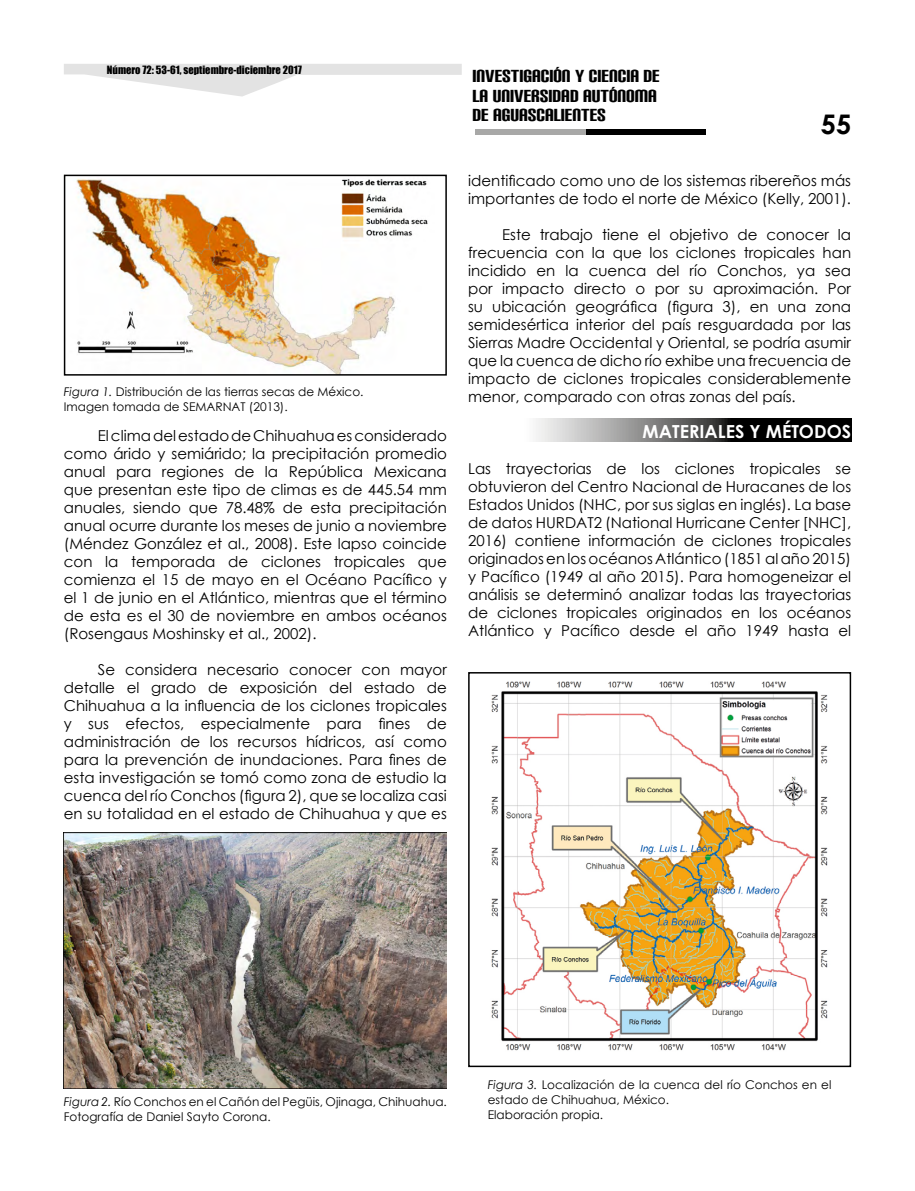
<style>
.page{position:relative;width:915px;height:1191px;background:#fff}
.page>*{position:absolute;margin:0;border:0;box-sizing:border-box;transform-origin:0 0}
.t1{font:700 27px "Century Gothic";color:#000}
.t2{font:21px/19.5px "Carbon Block";color:#000}
.t3{font:700 18px "Century Gothic";color:#fff}
.t4{font:15px/18px "Century Gothic";color:#000;text-align:justify}
.t5{font:12px/15px "Century Gothic";color:#000}
.t6{font:10.5px "Impact";color:#000}
.s1{font-style:italic}
</style>
<div class="page">
<svg style="left:64px;top:64px;width:397px;height:33px"></svg>
<div style="left:475px;top:129px;width:213px;height:6px;background:#a8a8a7"></div>
<div style="left:586px;top:129px;width:119px;height:6px;background:#000"></div>
<svg style="left:536px;top:418px;width:314px;height:23px;background:#5a5a5a"></svg>
<img style="left:76px;top:178px;width:352px;height:194px">
<div style="left:64px;top:175px;width:382px;height:200px;border:2px solid #000"></div>
<img style="left:63px;top:832px;width:383px;height:256px">
<img style="left:491px;top:681px;width:337px;height:370px">
<div style="left:468px;top:672px;width:382px;height:395px;border:2px solid #000"></div>
<p class="t6" style="left:107px;top:63px;width:196px">Número 72: 53-61, septiembre-diciembre 2017</p>
<p class="t5" style="left:64px;top:384px;width:301px"><span class="s1">Figura 1.</span> Distribución de las tierras secas de México.<br>Imagen tomada de SEMARNAT (2013).</p>
<p class="t4" style="left:64px;top:426px;width:384px;text-indent:34px">El clima del estado de Chihuahua es considerado como árido y semiárido; la precipitación promedio anual para regiones de la República Mexicana que presentan este tipo de climas es de 445.54 mm anuales, siendo que 78.48% de esta precipitación anual ocurre durante los meses de junio a noviembre (Méndez González et al., 2008). Este lapso coincide con la temporada de ciclones tropicales que comienza el 15 de mayo en el Océano Pacífico y el 1 de junio en el Atlántico, mientras que el término de esta es el 30 de noviembre en ambos océanos (Rosengaus Moshinsky et al., 2002).</p>
<p class="t4" style="left:64px;top:660px;width:384px;text-indent:34px">Se considera necesario conocer con mayor detalle el grado de exposición del estado de Chihuahua a la influencia de los ciclones tropicales y sus efectos, especialmente para fines de administración de los recursos hídricos, así como para la prevención de inundaciones. Para fines de esta investigación se tomó como zona de estudio la cuenca del río Conchos (figura 2), que se localiza casi en su totalidad en el estado de Chihuahua y que es</p>
<h2 class="t2" style="left:472px;top:67px;width:189px">INVESTIGACIÓN Y CIENCIA DE<br>LA UNIVERSIDAD AUTÓNOMA<br>DE AGUASCALIENTES</h2>
<h1 class="t1" style="left:820px;top:107px;width:32px">55</h1>
<p class="t4" style="left:468px;top:171px;width:384px">identificado como uno de los sistemas ribereños más importantes de todo el norte de México (Kelly, 2001).</p>
<p class="t4" style="left:468px;top:225px;width:384px;text-indent:34px">Este trabajo tiene el objetivo de conocer la frecuencia con la que los ciclones tropicales han incidido en la cuenca del río Conchos, ya sea por impacto directo o por su aproximación. Por su ubicación geográfica (figura 3), en una zona semidesértica interior del país resguardada por las Sierras Madre Occidental y Oriental, se podría asumir que la cuenca de dicho río exhibe una frecuencia de impacto de ciclones tropicales considerablemente menor, comparado con otras zonas del país.</p>
<p class="t3" style="left:642px;top:420px;width:210px">MATERIALES Y MÉTODOS</p>
<p class="t4" style="left:468px;top:459px;width:384px">Las trayectorias de los ciclones tropicales se obtuvieron del Centro Nacional de Huracanes de los Estados Unidos (NHC, por sus siglas en inglés). La base de datos HURDAT2 (National Hurricane Center [NHC], 2016) contiene información de ciclones tropicales originados en los océanos Atlántico (1851 al año 2015) y Pacífico (1949 al año 2015). Para homogeneizar el análisis se determinó analizar todas las trayectorias de ciclones tropicales originados en los océanos Atlántico y Pacífico desde el año 1949 hasta el</p>
<p class="t5" style="left:64px;top:1094px;width:384px"><span class="s1">Figura 2.</span> Río Conchos en el Cañón del Pegüis, Ojinaga, Chihuahua.<br>Fotografía de Daniel Sayto Corona.</p>
<p class="t5" style="left:487px;top:1076px;width:345px"><span class="s1">Figura 3.</span> Localización de la cuenca del río Conchos en el estado de Chihuahua, México.<br>Elaboración propia.</p>
</div>
